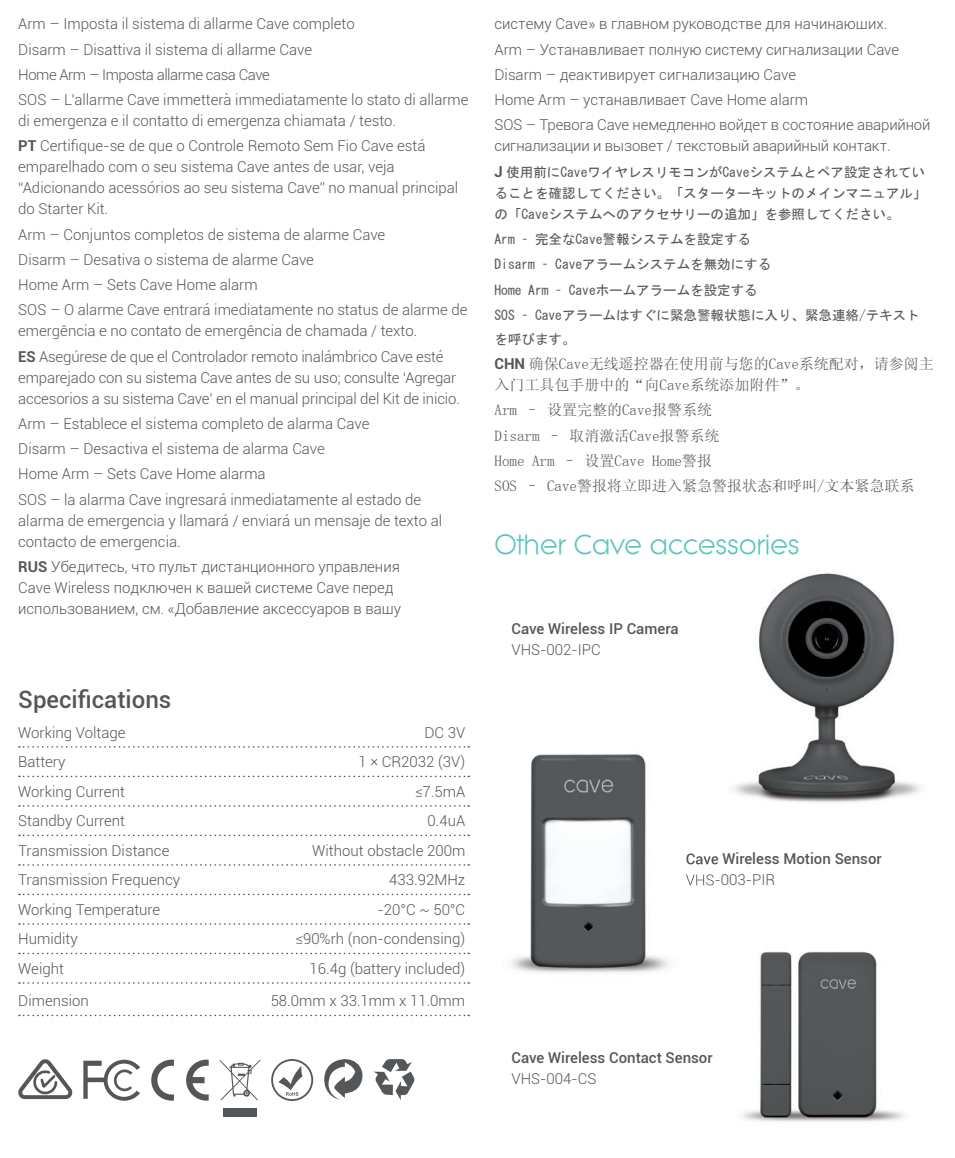
<style>
.page{position:relative;width:955px;height:1158px;background:#fff}
.page>*{position:absolute;margin:0;border:0;box-sizing:border-box;transform-origin:0 0}
.t1{font:27px "Beatnik SF";color:#5ac4bd}
.t2{font:500 24px "Roboto";color:#545759}
.t3{font:300 15px/25.2px "Roboto";color:#545759}
.t4{font:15px/25.2px "Sim Sun";color:#545759}
.t5{font:500 15px "Roboto";color:#545759}
.t6{font:13.5px/24.9px "MS Gothic";color:#545759;text-align:justify}
.s1{font-weight:700}
.s2{font-family:"Calibri"}
.s3{font-family:"Roboto";font-weight:700;font-size:15px}
.s4{font-family:"Roboto";font-weight:700}
</style>
<div class="page">
<img style="left:733px;top:573px;width:187px;height:230px">
<img style="left:511px;top:754px;width:205px;height:219px">
<img style="left:686px;top:853px;width:30px;height:11px">
<img style="left:686px;top:874px;width:30px;height:11px">
<img style="left:742px;top:951px;width:162px;height:171px">
<img style="left:701px;top:935px;width:15px;height:38px">
<svg style="left:19px;top:746px;width:450px;height:2px"></svg>
<svg style="left:19px;top:776px;width:450px;height:1px"></svg>
<svg style="left:19px;top:805px;width:450px;height:2px"></svg>
<svg style="left:19px;top:835px;width:450px;height:1px"></svg>
<svg style="left:19px;top:864px;width:450px;height:2px"></svg>
<svg style="left:19px;top:894px;width:450px;height:1px"></svg>
<svg style="left:19px;top:923px;width:450px;height:2px"></svg>
<svg style="left:19px;top:953px;width:450px;height:1px"></svg>
<svg style="left:19px;top:982px;width:450px;height:2px"></svg>
<svg style="left:19px;top:1015px;width:450px;height:1px"></svg>
<svg style="left:83px;top:1060px;width:57px;height:41px"></svg>
<svg style="left:271px;top:1059px;width:42px;height:42px"></svg>
<svg style="left:324px;top:1059px;width:39px;height:41px"></svg>
<svg style="left:374px;top:1059px;width:41px;height:41px"></svg>
<svg style="left:18px;top:1059px;width:54px;height:40px"></svg>
<svg style="left:186px;top:1059px;width:23px;height:42px"></svg>
<svg style="left:151px;top:1059px;width:23px;height:42px"></svg>
<div style="left:223px;top:1109px;width:33px;height:8px;background:#545759"></div>
<svg style="left:220px;top:1059px;width:40px;height:41px"></svg>
<p class="t3" style="left:18px;top:11px;width:452px">Arm – Imposta il sistema di allarme Cave completo<br>Disarm – Disattiva il sistema di allarme Cave<br>Home Arm – Imposta allarme casa Cave<br>SOS – L’allarme Cave immetterà immediatamente lo stato di allarme</p>
<p class="t3" style="left:18px;top:108px;width:409px">di emergenza e il contatto di emergenza chiamata / testo.<br><span class="s1">PT</span> Certifique-se de que o Controle Remoto Sem Fio Cave está</p>
<p class="t3" style="left:18px;top:156px;width:442px;line-height:21px">emparelhado com o seu sistema Cave antes de usar, veja “Adicionando acessórios ao seu sistema Cave” no manual principal do Starter Kit.</p>
<p class="t3" style="left:18px;top:221px;width:451px">Arm – Conjuntos completos de sistema de alarme Cave<br>Disarm – Desativa o sistema de alarme Cave<br>Home Arm – Sets Cave Home alarm<br>SOS – O alarme Cave entrará imediatamente no status de alarme de</p>
<p class="t3" style="left:18px;top:318px;width:427px">emergência e no contato de emergência de chamada / texto.<br><span class="s1">ES</span> Asegúrese de que el Controlador remoto inalámbrico Cave esté</p>
<p class="t3" style="left:18px;top:366px;width:443px;line-height:21px">emparejado con su sistema Cave antes de su uso; consulte ‘Agregar accesorios a su sistema Cave’ en el manual principal del Kit de inicio.</p>
<p class="t3" style="left:18px;top:411px;width:405px">Arm – Establece el sistema completo de alarma Cave<br>Disarm – Desactiva el sistema de alarma Cave<br>Home Arm – Sets Cave Home alarma<br>SOS – la alarma Cave ingresará inmediatamente al estado de</p>
<p class="t3" style="left:18px;top:509px;width:425px;line-height:21px">alarma de emergencia y llamará / enviará un mensaje de texto al contacto de emergencia.</p>
<p class="t3" style="left:18px;top:556px;width:384px;line-height:21px"><span class="s1">RUS</span> Убедитесь, что пульт дистанционного управления<br>Cave Wireless подключен к вашей системе Cave перед использованием, см. «Добавление аксессуаров в вашу</p>
<h2 class="t2" style="left:18px;top:683px;width:155px">Specifications</h2>
<p class="t3" style="left:18px;top:719px;width:109px">Working Voltage</p>
<p class="t3" style="left:424px;top:719px;width:42px">DC 3V</p>
<p class="t3" style="left:18px;top:749px;width:49px">Battery</p>
<p class="t3" style="left:358px;top:749px;width:108px">1 × CR2032 (3V)</p>
<p class="t3" style="left:18px;top:778px;width:108px">Working Current</p>
<p class="t3" style="left:415px;top:778px;width:52px">≤7.5mA</p>
<p class="t3" style="left:18px;top:808px;width:108px">Standby Current</p>
<p class="t3" style="left:427px;top:808px;width:39px">0.4uA</p>
<p class="t3" style="left:18px;top:837px;width:153px">Transmission Distance</p>
<p class="t3" style="left:312px;top:837px;width:155px">Without obstacle 200m</p>
<p class="t3" style="left:18px;top:867px;width:163px">Transmission Frequency</p>
<p class="t3" style="left:389px;top:867px;width:77px">433.92MHz</p>
<p class="t3" style="left:18px;top:896px;width:144px">Working Temperature</p>
<p class="t3" style="left:378px;top:896px;width:89px">-20°C ~ 50°C</p>
<p class="t3" style="left:18px;top:926px;width:61px">Humidity</p>
<p class="t3" style="left:295px;top:926px;width:172px">≤90%rh (non-condensing)</p>
<p class="t3" style="left:18px;top:955px;width:47px">Weight</p>
<p class="t3" style="left:310px;top:955px;width:157px">16.4g (battery included)</p>
<p class="t3" style="left:18px;top:988px;width:72px">Dimension</p>
<p class="t3" style="left:271px;top:988px;width:196px">58.0mm x 33.1mm x 11.0mm</p>
<p class="t3" style="left:494px;top:11px;width:437px">систему Cave<span class="s2">»</span> в главном руководстве для начинающих.<br>Arm – Устанавливает полную систему сигнализации Cave Disarm – деактивирует сигнализацию Cave<br>Home Arm – устанавливает Cave Home alarm<br>SOS – Тревога Cave немедленно войдет в состояние аварийной</p>
<p class="t3" style="left:494px;top:133px;width:398px">сигнализации и вызовет / текстовый аварийный контакт.</p>
<p class="t6" style="left:494px;top:161px;width:434px;line-height:21px"><span class="s3">J</span> 使用前にCaveワイヤレスリモコンがCaveシステムとペア設定されていることを確認してください。「スターターキットのメインマニュアル」の「Caveシステムへのアクセサリーの追加」を参照してください。</p>
<p class="t6" style="left:494px;top:227px;width:427px;text-align:left">Arm – 完全なCave警報システムを設定する<br>Disarm – Caveアラームシステムを無効にする<br>Home Arm – Caveホームアラームを設定する<br>SOS – Caveアラームはすぐに緊急警報状態に入り、緊急連絡/テキストを呼びます。</p>
<p class="t4" style="left:494px;top:353px;width:441px;line-height:21px"><span class="s4">CHN</span> 确保Cave无线遥控器在使用前与您的Cave系统配对，请参阅主入门工具包手册中的“向Cave系统添加附件”。</p>
<p class="t4" style="left:494px;top:397px;width:422px">Arm – 设置完整的Cave报警系统<br>Disarm – 取消激活Cave报警系统<br>Home Arm – 设置Cave Home警报<br>SOS – Cave警报将立即进入紧急警报状态和呼叫/文本紧急联系</p>
<h1 class="t1" style="left:494px;top:528px;width:307px">Other Cave accessories</h1>
<p class="t5" style="left:511px;top:618px;width:169px">Cave Wireless IP Camera</p>
<p class="t3" style="left:511px;top:636px;width:91px">VHS-002-IPC</p>
<p class="t5" style="left:686px;top:848px;width:198px">Cave Wireless Motion Sensor</p>
<p class="t3" style="left:686px;top:867px;width:91px">VHS-003-PIR</p>
<p class="t5" style="left:511px;top:1047px;width:203px">Cave Wireless Contact Sensor</p>
<p class="t3" style="left:511px;top:1065px;width:87px">VHS-004-CS</p>
</div>
